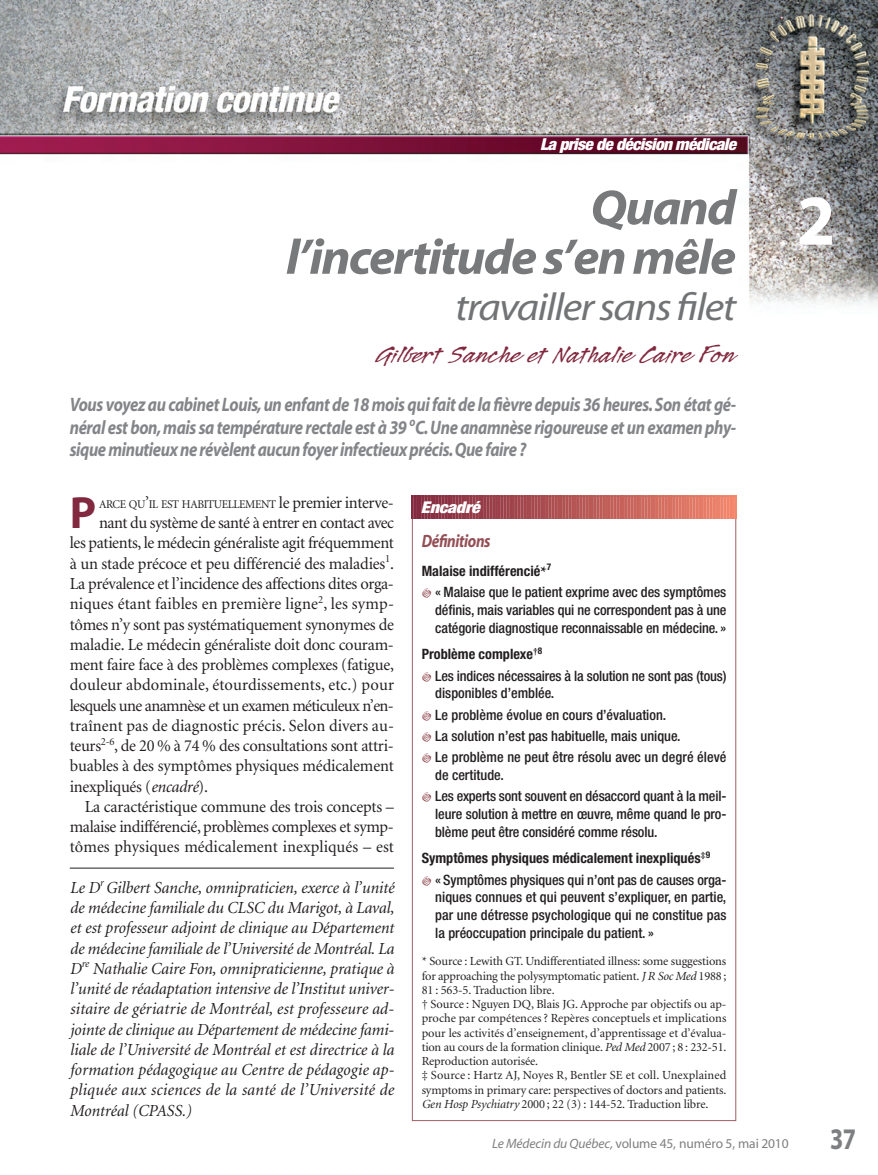
<style>
.page{position:relative;width:878px;height:1175px;background:#fff}
.page>*{position:absolute;margin:0;border:0;box-sizing:border-box;transform-origin:0 0}
.t1{font:700 72px "Myriad";color:#fff}
.t2{font:italic 700 49.5px/49.5px "Myriad";letter-spacing:-.035em;color:#77797b;text-align:right;scale:1.05 1}
.t3{font:700 45.3px "Myriad";color:#82293f}
.t4{font:italic 39px "Myriad";letter-spacing:-.035em;color:#717375;scale:1.1 1}
.t5{font:700 30px "Myriad";color:#7d7f81;scale:.8 1}
.t6{font:27px "Legault Std";color:#82293f;scale:1.2 1}
.t7{font:italic 700 19.5px/22.5px "Myriad";letter-spacing:-.025em;color:#838588;text-align:justify;scale:.85 1}
.t8{font:italic 700 18px "Myriad";letter-spacing:-.025em;color:#944f56;scale:.85 1}
.t9{font:16.8px/20.2px "Minion";letter-spacing:-.005em;color:#231f20;text-align:justify}
.t10{font:italic 16.8px/20.2px "Minion";letter-spacing:.015em;color:#231f20;text-align:justify}
.t11{font:italic 900 condensed 16.5px "Helvetica Neue";color:#fff;scale:1.05 1}
.t12{font:italic 900 condensed 16.2px "Helvetica Neue";color:#fff;scale:1.11 1}
.t13{font:500 condensed 14.25px/21.3px "Helvetica Neue";letter-spacing:-.005em;color:#231f20}
.t14{font:13.5px "Myriad";letter-spacing:-.01em;color:#7d7f81}
.t15{font:12.3px/14.2px "Minion";letter-spacing:-.01em;color:#231f20}
.t16{font:11.85px "Minion";letter-spacing:-.03em;color:#231f20}
.s1{font-size:16.8px}
.s2{font-style:italic}
.s3{font-weight:700}
.s4{font-family:"Minion";font-weight:900;font-stretch:normal}
</style>
<div class="page">
<img style="left:0;top:0;width:878px;height:305px">
<hr style="left:70px;top:867px;width:324px;height:1px;background:#231f20">
<svg style="left:412px;top:496px;width:324px;height:22px;background:#b95c5b"></svg>
<p class="t11" style="left:540px;top:138px;width:191px">La prise de décision médicale</p>
<h2 class="t2" style="left:286px;top:187px;width:430px">Quand<br>l’incertitude s’en mêle</h2>
<h3 class="t4" style="left:455px;top:292px;width:257px">travailler sans filet</h3>
<h3 class="t6" style="left:376px;top:336px;width:301px">Gilbert Sanche et Nathalie Caire Fon</h3>
<p class="t7" style="left:70px;top:395px;width:785px">Vous voyez au cabinet Louis, un enfant de 18 mois qui fait de la fièvre depuis 36 heures. Son état gé&shy;néral est bon, mais sa température rectale est à 39 <sup>o</sup>C. Une anamnèse rigoureuse et un examen phy&shy;sique minutieux ne révèlent aucun foyer infectieux précis.Que faire ?</p>
<h1 class="t1" style="left:796px;top:193px;width:40px">2</h1>
<h3 class="t3" style="left:70px;top:496px;width:28px">P</h3>
<p class="t16" style="left:99px;top:499px;width:296px">ARCE QU<span class="s1">’</span>IL EST HABITUELLEMENT <span class="s1">le premier interve-</span></p>
<p class="t9" style="left:70px;top:514px;width:326px;text-indent:29px">nant du système de santé à entrer en contact avec les patients, le médecin généraliste agit fréquemment à un stade précoce et peu différencié des maladies<sup>1</sup>.<br>La prévalence et l’incidence des affections dites orga&shy;niques étant faibles en première ligne<sup>2</sup>, les symp&shy;tômes n’y sont pas systématiquement synonymes de maladie. Le médecin généraliste doit donc couram&shy;ment faire face à des problèmes complexes (fatigue, douleur abdominale, étourdissements, etc.) pour lesquels une anamnèse et un examen méticuleux n’en&shy;traînent pas de diagnostic précis. Selon divers au&shy;teurs<sup>2-6</sup>, de 20 % à 74 % des consultations sont attri&shy;buables à des symptômes physiques médicalement inexpliqués (<span class="s2">encadré</span>).</p>
<p class="t9" style="left:70px;top:797px;width:326px;text-indent:15px">La caractéristique commune des trois concepts – malaise indifférencié, problèmes complexes et symp&shy;tômes physiques médicalement inexpliqués – est</p>
<p class="t10" style="left:70px;top:878px;width:326px">Le D<sup>r</sup> Gilbert Sanche, omnipraticien, exerce à l’unité de médecine familiale du CLSC du Marigot, à Laval, et est professeur adjoint de clinique au Département de médecine familiale de l’Université de Montréal. La D<sup>re</sup> Nathalie Caire Fon, omnipraticienne, pratique à l’unité de réadaptation intensive de l’Institut univer&shy;sitaire de gériatrie de Montréal, est professeure ad&shy;jointe de clinique au Département de médecine fami&shy;liale de l’Université de Montréal et est directrice à la formation pédagogique au Centre de pédagogie ap&shy;pliquée aux sciences de la santé de l’Université de Montréal (CPASS.)</p>
<p class="t12" style="left:421px;top:501px;width:57px">Encadré</p>
<p class="t8" style="left:422px;top:534px;width:82px">Définitions</p>
<p class="t13" style="left:435px;top:561px;width:292px;text-indent:-14px"><span class="s3">Malaise indifférencié</span><span class="s4">*</span><sup>7<br></sup>« Malaise que le patient exprime avec des symptômes</p>
<p class="t13" style="left:435px;top:602px;width:293px;line-height:17.7px">définis, mais variables qui ne correspondent pas à une catégorie diagnostique reconnaissable en médecine. »</p>
<p class="t13" style="left:435px;top:644px;width:293px;text-indent:-13px"><span class="s3">Problème complexe</span><sup>†</sup><sup>8<br></sup>Les indices nécessaires à la solution ne sont pas (tous)</p>
<p class="t13" style="left:435px;top:683px;width:292px">disponibles d’emblée.<br>Le problème évolue en cours d’évaluation.<br>La solution n’est pas habituelle, mais unique.<br>Le problème ne peut être résolu avec un degré élevé</p>
<p class="t13" style="left:435px;top:765px;width:292px">de certitude.<br>Les experts sont souvent en désaccord quant à la meil-</p>
<p class="t13" style="left:435px;top:806px;width:293px;line-height:17.7px">leure solution à mettre en œuvre, même quand le pro&shy;blème peut être considéré comme résolu.</p>
<p class="t13" style="left:435px;top:848px;width:292px;text-indent:-13px"><span class="s3">Symptômes physiques médicalement inexpliqués</span><sup>‡</sup><sup>9<br></sup>« Symptômes physiques qui n’ont pas de causes orga-</p>
<p class="t13" style="left:435px;top:889px;width:292px;line-height:17.7px;text-align:justify">niques connues et qui peuvent s’expliquer, en partie, par une détresse psychologique qui ne constitue pas la préoccupation principale du patient. »</p>
<p class="t15" style="left:422px;top:955px;width:306px">* Source : Lewith GT. Undifferentiated illness: some suggestions for approaching the polysymptomatic patient. <span class="s2">J R Soc Med</span> 1988 ; 81 : 563-5. Traduction libre.<br>† Source : Nguyen DQ, Blais JG. Approche par objectifs ou ap&shy;proche par compétences ? Repères conceptuels et implications pour les activités d’enseignement, d’apprentissage et d’évalua&shy;tion au cours de la formation clinique. <span class="s2">Ped Med</span> 2007 ; 8 : 232-51.<br>Reproduction autorisée.<br>‡ Source : Hartz AJ, Noyes R, Bentler SE et coll. Unexplained symptoms in primary care: perspectives of doctors and patients.<br><span class="s2">Gen Hosp Psychiatry</span> 2000 ; 22 (3) : 144-52. Traduction libre.</p>
<p class="t14" style="left:492px;top:1138px;width:298px"><span class="s2">Le Médecin du Québec,</span> volume 45, numéro 5, mai 2010</p>
<h3 class="t5" style="left:830px;top:1127px;width:34px">37</h3>
</div>
